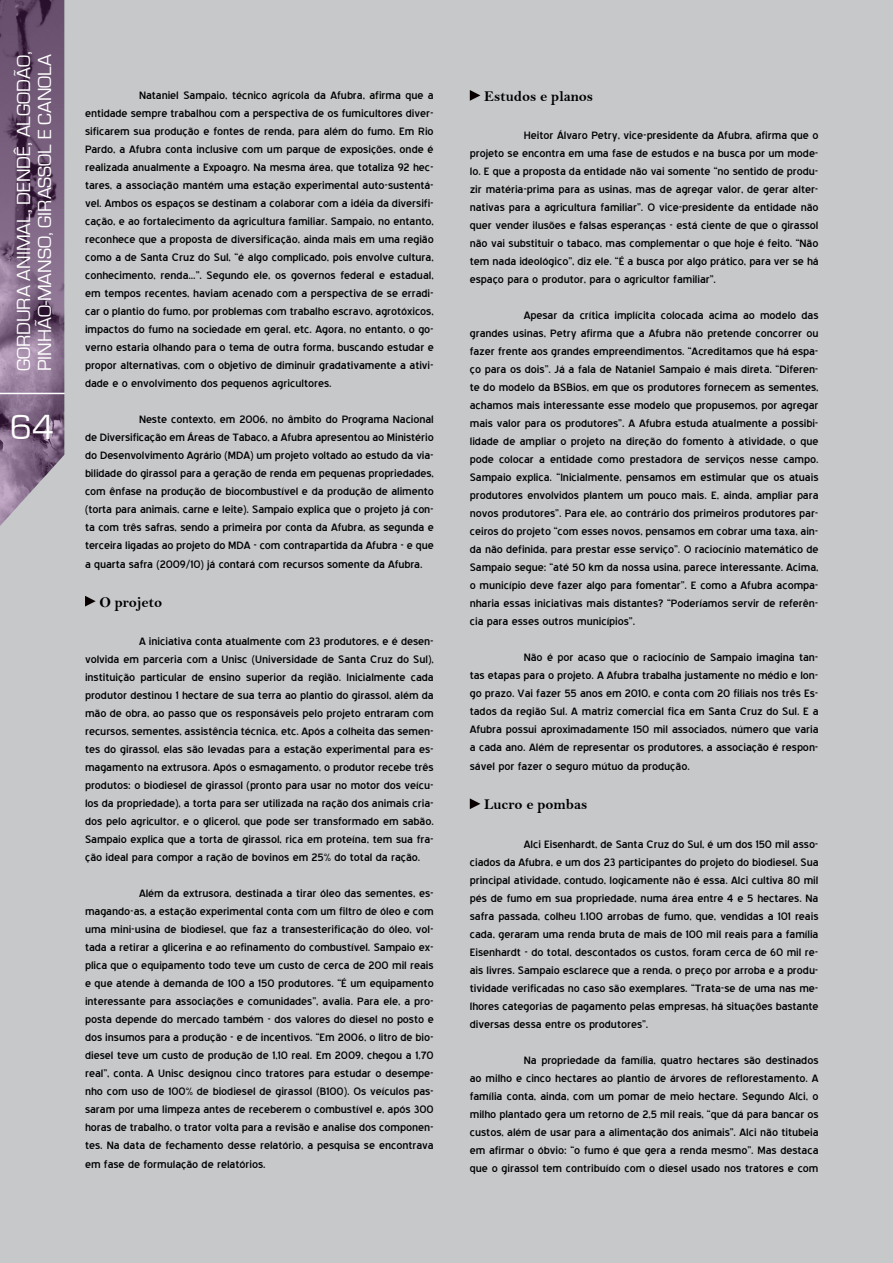
<style>
.page{position:relative;width:893px;height:1263px;background:#c6c8ca}
.page>*{position:absolute;margin:0;border:0;box-sizing:border-box;transform-origin:0 0}
.t1{font:36px "Eurostile";color:#fff}
.t2{font:19.5px/21px "Eurostile";color:#fff}
.t3{font:15px "Bell MT Bold";letter-spacing:-.005em;color:#000}
.t4{font:13.5px/18px "Blue Highway";letter-spacing:-.005em;color:#000;text-align:justify;scale:1.11 1}
</style>
<div class="page">
<svg style="left:85px;top:596px;width:11px;height:10px"></svg>
<svg style="left:470px;top:90px;width:10px;height:11px"></svg>
<svg style="left:470px;top:798px;width:10px;height:11px"></svg>
<svg style="left:0;top:0;width:65px;height:526px;background:#7d6682"></svg>
<hr style="left:0;top:393px;width:65px;height:1px;background:#fff">
<h2 class="t2" style="left:14px;top:371px;width:321px;rotate:-90deg">GORDURA ANIMAL, DENDÊ, ALGODÃO,<br>PINHÃO-MANSO, GIRASSOL E CANOLA</h2>
<h1 class="t1" style="left:10px;top:408px;width:46px">64</h1>
<p class="t4" style="left:85px;top:86px;width:316px;text-indent:54px">Nataniel Sampaio, técnico agrícola da Afubra, afirma que a entidade sempre trabalhou com a perspectiva de os fumicultores diver&shy;sificarem sua produção e fontes de renda, para além do fumo. Em Rio Pardo, a Afubra conta inclusive com um parque de exposições, onde é realizada anualmente a Expoagro. Na mesma área, que totaliza 92 hec&shy;tares, a associação mantém uma estação experimental auto-sustentá&shy;vel. Ambos os espaços se destinam a colaborar com a idéia da diversifi&shy;cação, e ao fortalecimento da agricultura familiar. Sampaio, no entanto, reconhece que a proposta de diversificação, ainda mais em uma região como a de Santa Cruz do Sul, “é algo complicado, pois envolve cultura, conhecimento, renda...”. Segundo ele, os governos federal e estadual, em tempos recentes, haviam acenado com a perspectiva de se erradi&shy;car o plantio do fumo, por problemas com trabalho escravo, agrotóxicos, impactos do fumo na sociedade em geral, etc. Agora, no entanto, o go&shy;verno estaria olhando para o tema de outra forma, buscando estudar e propor alternativas, com o objetivo de diminuir gradativamente a ativi&shy;dade e o envolvimento dos pequenos agricultores.</p>
<p class="t4" style="left:85px;top:410px;width:316px;text-indent:54px">Neste contexto, em 2006, no âmbito do Programa Nacional de Diversificação em Áreas de Tabaco, a Afubra apresentou ao Ministério do Desenvolvimento Agrário (MDA) um projeto voltado ao estudo da via&shy;bilidade do girassol para a geração de renda em pequenas propriedades, com ênfase na produção de biocombustível e da produção de alimento (torta para animais, carne e leite). Sampaio explica que o projeto já con&shy;ta com três safras, sendo a primeira por conta da Afubra, as segunda e terceira ligadas ao projeto do MDA - com contrapartida da Afubra - e que a quarta safra (2009/10) já contará com recursos somente da Afubra.</p>
<p class="t3" style="left:100px;top:593px;width:64px">O projeto</p>
<p class="t4" style="left:85px;top:632px;width:316px;text-indent:54px">A iniciativa conta atualmente com 23 produtores, e é desen&shy;volvida em parceria com a Unisc (Universidade de Santa Cruz do Sul), instituição particular de ensino superior da região. Inicialmente cada produtor destinou 1 hectare de sua terra ao plantio do girassol, além da mão de obra, ao passo que os responsáveis pelo projeto entraram com recursos, sementes, assistência técnica, etc. Após a colheita das semen&shy;tes do girassol, elas são levadas para a estação experimental para es&shy;magamento na extrusora. Após o esmagamento, o produtor recebe três produtos: o biodiesel de girassol (pronto para usar no motor dos veícu&shy;los da propriedade), a torta para ser utilizada na ração dos animais cria&shy;dos pelo agricultor, e o glicerol, que pode ser transformado em sabão.<br>Sampaio explica que a torta de girassol, rica em proteína, tem sua fra&shy;ção ideal para compor a ração de bovinos em 25% do total da ração.</p>
<p class="t4" style="left:85px;top:884px;width:316px;text-indent:54px">Além da extrusora, destinada a tirar óleo das sementes, es&shy;magando-as, a estação experimental conta com um filtro de óleo e com uma mini-usina de biodiesel, que faz a transesterificação do óleo, vol&shy;tada a retirar a glicerina e ao refinamento do combustível. Sampaio ex&shy;plica que o equipamento todo teve um custo de cerca de 200 mil reais e que atende à demanda de 100 a 150 produtores. “É um equipamento interessante para associações e comunidades”, avalia. Para ele, a pro&shy;posta depende do mercado também - dos valores do diesel no posto e dos insumos para a produção - e de incentivos. “Em 2006, o litro de bio&shy;diesel teve um custo de produção de 1,10 real. Em 2009, chegou a 1,70 real”, conta. A Unisc designou cinco tratores para estudar o desempe&shy;nho com uso de 100% de biodiesel de girassol (B100). Os veículos pas&shy;saram por uma limpeza antes de receberem o combustível e, após 300 horas de trabalho, o trator volta para a revisão e analise dos componen&shy;tes. Na data de fechamento desse relatório, a pesquisa se encontrava em fase de formulação de relatórios.</p>
<p class="t3" style="left:484px;top:87px;width:110px">Estudos e planos</p>
<p class="t4" style="left:470px;top:127px;width:316px;text-indent:54px">Heitor Álvaro Petry, vice-presidente da Afubra, afirma que o projeto se encontra em uma fase de estudos e na busca por um mode&shy;lo. E que a proposta da entidade não vai somente “no sentido de produ&shy;zir matéria-prima para as usinas, mas de agregar valor, de gerar alter&shy;nativas para a agricultura familiar”. O vice-presidente da entidade não quer vender ilusões e falsas esperanças - está ciente de que o girassol não vai substituir o tabaco, mas complementar o que hoje é feito. “Não tem nada ideológico”, diz ele. “É a busca por algo prático, para ver se há espaço para o produtor, para o agricultor familiar”.</p>
<p class="t4" style="left:470px;top:307px;width:316px;text-indent:54px">Apesar da crítica implícita colocada acima ao modelo das grandes usinas, Petry afirma que a Afubra não pretende concorrer ou fazer frente aos grandes empreendimentos. “Acreditamos que há espa&shy;ço para os dois”. Já a fala de Nataniel Sampaio é mais direta. “Diferen&shy;te do modelo da BSBios, em que os produtores fornecem as sementes, achamos mais interessante esse modelo que propusemos, por agregar mais valor para os produtores”. A Afubra estuda atualmente a possibi&shy;lidade de ampliar o projeto na direção do fomento à atividade, o que pode colocar a entidade como prestadora de serviços nesse campo.<br>Sampaio explica. “Inicialmente, pensamos em estimular que os atuais produtores envolvidos plantem um pouco mais. E, ainda, ampliar para novos produtores”. Para ele, ao contrário dos primeiros produtores par&shy;ceiros do projeto “com esses novos, pensamos em cobrar uma taxa, ain&shy;da não definida, para prestar esse serviço”. O raciocínio matemático de Sampaio segue: “até 50 km da nossa usina, parece interessante. Acima, o município deve fazer algo para fomentar”. E como a Afubra acompa&shy;nharia essas iniciativas mais distantes? “Poderíamos servir de referên&shy;cia para esses outros municípios”.</p>
<p class="t4" style="left:470px;top:648px;width:316px;text-indent:54px">Não é por acaso que o raciocínio de Sampaio imagina tan&shy;tas etapas para o projeto. A Afubra trabalha justamente no médio e lon&shy;go prazo. Vai fazer 55 anos em 2010, e conta com 20 filiais nos três Es&shy;tados da região Sul. A matriz comercial fica em Santa Cruz do Sul. E a Afubra possui aproximadamente 150 mil associados, número que varia a cada ano. Além de representar os produtores, a associação é respon&shy;sável por fazer o seguro mútuo da produção.</p>
<p class="t3" style="left:484px;top:795px;width:105px">Lucro e pombas</p>
<p class="t4" style="left:470px;top:835px;width:316px;text-indent:54px">Alci Eisenhardt, de Santa Cruz do Sul, é um dos 150 mil asso&shy;ciados da Afubra, e um dos 23 participantes do projeto do biodiesel. Sua principal atividade, contudo, logicamente não é essa. Alci cultiva 80 mil pés de fumo em sua propriedade, numa área entre 4 e 5 hectares. Na safra passada, colheu 1.100 arrobas de fumo, que, vendidas a 101 reais cada, geraram uma renda bruta de mais de 100 mil reais para a família Eisenhardt - do total, descontados os custos, foram cerca de 60 mil re&shy;ais livres. Sampaio esclarece que a renda, o preço por arroba e a produ&shy;tividade verificadas no caso são exemplares. “Trata-se de uma nas me&shy;lhores categorias de pagamento pelas empresas, há situações bastante diversas dessa entre os produtores”.</p>
<p class="t4" style="left:470px;top:1051px;width:316px;text-indent:54px">Na propriedade da família, quatro hectares são destinados ao milho e cinco hectares ao plantio de árvores de reflorestamento. A família conta, ainda, com um pomar de meio hectare. Segundo Alci, o milho plantado gera um retorno de 2,5 mil reais, “que dá para bancar os custos, além de usar para a alimentação dos animais”. Alci não titubeia em afirmar o óbvio: “o fumo é que gera a renda mesmo”. Mas destaca que o girassol tem contribuído com o diesel usado nos tratores e com</p>
</div>
